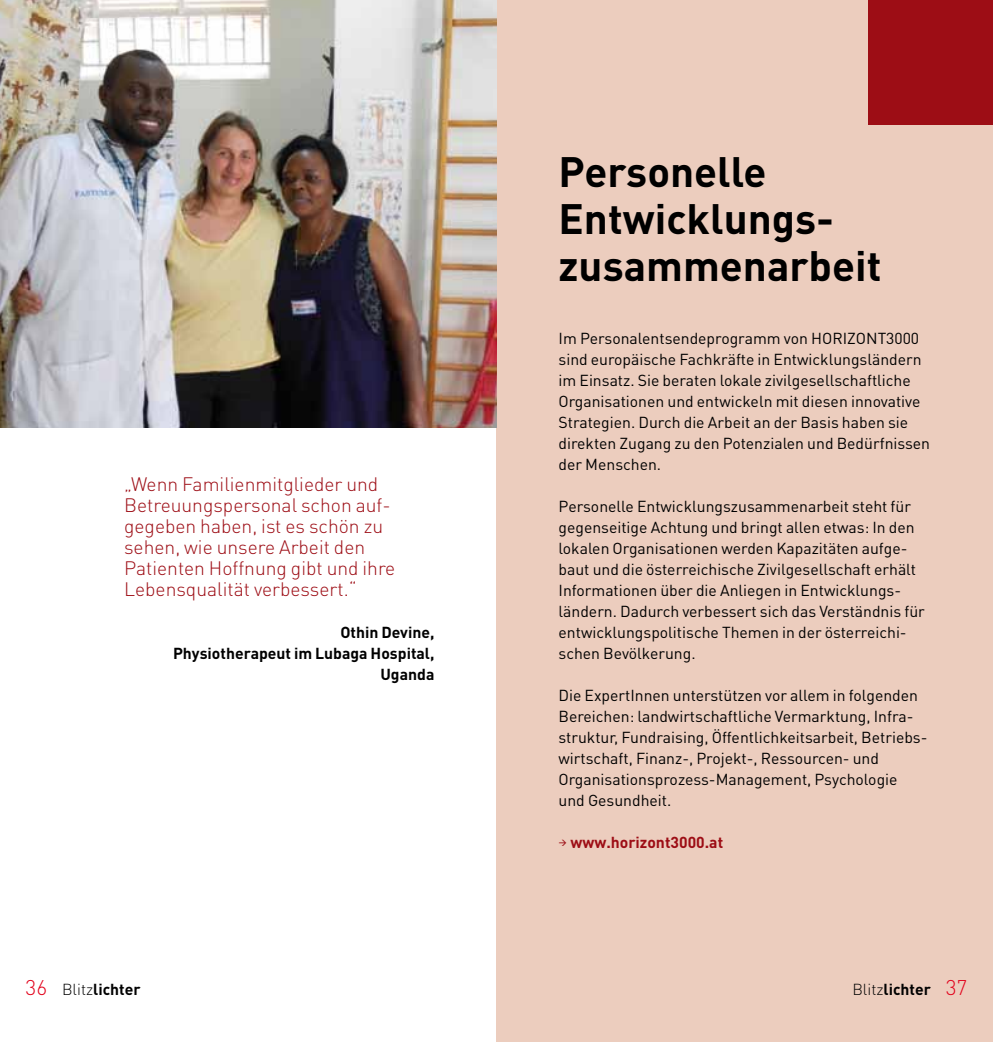
<style>
.page{position:relative;width:993px;height:1042px;background:#fff}
.page>*{position:absolute;margin:0;border:0;box-sizing:border-box;transform-origin:0 0}
.t1{font:700 42px/47.2px "DIN Pro";color:#000}
.t2{font:300 19.25px/21px "DIN Pro";color:#9d0d15}
.t3{font:15.75px/21px "DIN Pro";color:#000}
.t4{font:700 15.75px/21px "DIN Pro";color:#000;text-align:right}
.t5{font:700 15.75px "DIN Pro";color:#9d0d15}
.s1{font-weight:300;font-size:21px;color:#e2001a}
.s2{font-weight:300}
</style>
<div class="page">
<div style="left:496px;top:0;width:496px;height:1042px;background:#eccdbe"></div>
<div style="left:868px;top:0;width:124px;height:124px;background:#9d0d15"></div>
<img style="left:0;top:0;width:496px;height:428px">
<p class="t2" style="left:124px;top:472px;width:273px">„Wenn Familienmitglieder und<br>Betreuungspersonal schon auf&shy;gegeben haben, ist es schön zu sehen, wie unsere Arbeit den<br>Patienten Hoffnung gibt und ihre<br>Lebensqualität verbessert.“</p>
<p class="t4" style="left:173px;top:621px;width:263px">Othin Devine,<br>Physiotherapeut im Lubaga Hospital,<br>Uganda</p>
<h1 class="t1" style="left:558px;top:146px;width:324px">Personelle<br>Entwicklungs&shy;zusammenarbeit</h1>
<p class="t3" style="left:558px;top:327px;width:373px">Im Personalentsendeprogramm von HORIZONT3000 sind europäische Fachkräfte in Entwicklungsländern im Einsatz. Sie beraten lokale zivilgesellschaftliche Organisationen und entwickeln mit diesen innovative Strategien. Durch die Arbeit an der Basis haben sie direkten Zugang zu den Potenzialen und Bedürfnissen der Menschen.</p>
<p class="t3" style="left:558px;top:495px;width:368px">Personelle Entwicklungszusammenarbeit steht für gegenseitige Achtung und bringt allen etwas: In den lokalen Organisationen werden Kapazitäten aufge&shy;baut und die österreichische Zivilgesellschaft erhält Informationen über die Anliegen in Entwicklungs&shy;ländern. Dadurch verbessert sich das Verständnis für entwicklungspolitische Themen in der österreichi&shy;schen Bevölkerung.</p>
<p class="t3" style="left:558px;top:684px;width:370px">Die ExpertInnen unterstützen vor allem in folgenden Bereichen: landwirtschaftliche Vermarktung, Infra&shy;struktur, Fundraising, Öffentlichkeitsarbeit, Betriebs&shy;wirtschaft, Finanz-, Projekt-, Ressourcen- und Organisationsprozess-Management, Psychologie und Gesundheit.</p>
<p class="t5" style="left:558px;top:831px;width:166px">→ www.horizont3000.at</p>
<p class="t4" style="left:26px;top:978px;width:116px"><span class="s1">36</span> <span class="s2">Blitz</span>lichter</p>
<p class="t4" style="left:852px;top:978px;width:116px"><span class="s2">Blitz</span>lichter <span class="s1">37</span></p>
</div>
